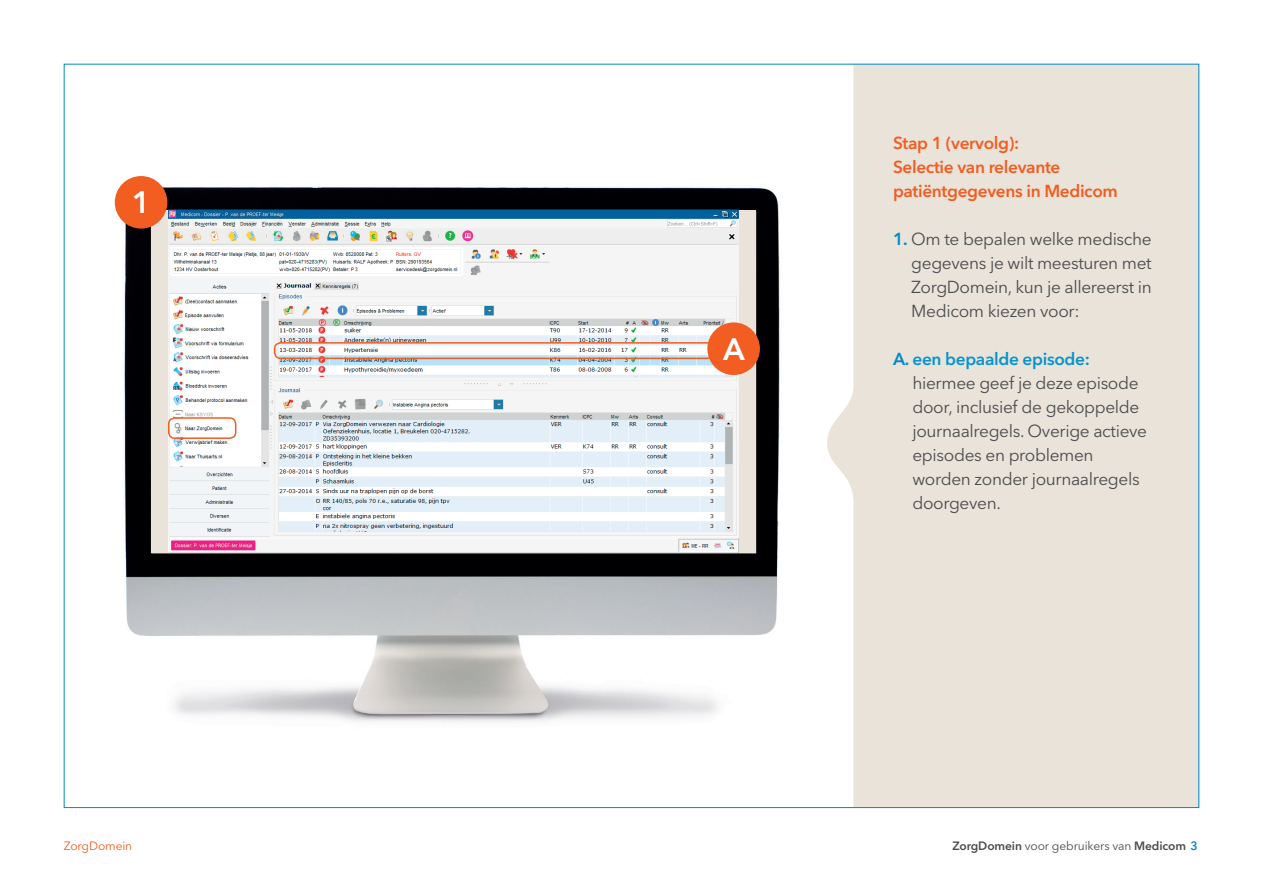
<style>
.page{position:relative;width:1263px;height:893px;background:#fff}
.page>*{position:absolute;margin:0;border:0;box-sizing:border-box;transform-origin:0 0}
.t1{font:600 30.75px "Avenir Next LT Pro";color:#fff}
.t2{font:17.25px/24px "Avenir Next LT Pro";letter-spacing:-.02em;color:#4b4c4d;text-align:justify}
.t3{font:600 17.25px/24px "Avenir Next LT Pro";letter-spacing:-.02em;color:#f25d21}
.t4{font:600 12px "Avenir Next LT Pro";letter-spacing:-.01em;color:#4b4c4d}
.t5{font:12px "Avenir Next LT Pro";letter-spacing:-.01em;color:#f25d21}
.s1{font-weight:600;color:#0089c7}
.s2{font-weight:600;color:#0694ce}
.s3{font-weight:400}
.s4{color:#0089c7}
</style>
<div class="page">
<svg style="left:827px;top:66px;width:370px;height:740px;background:#eae4dc"></svg>
<img style="left:115px;top:178px;width:665px;height:544px">
<div style="left:151px;top:210px;width:605px;height:343px;background:#e9e3da"></div>
<img style="left:168px;top:210px;width:570px;height:343px">
<div style="left:168px;top:417px;width:68px;height:22px;border:2px solid #f25d21;border-radius:6px"></div>
<div style="left:274px;top:342px;width:454px;height:17px;border:2px solid #f25d21;border-radius:6px"></div>
<div style="left:115px;top:176px;width:52px;height:53px;background:#f25d21;border-radius:50%"></div>
<div style="left:707px;top:322px;width:53px;height:53px;background:#f25d21;border-radius:50%"></div>
<h1 class="t1" style="left:132px;top:184px;width:20px">1</h1>
<h1 class="t1" style="left:723px;top:330px;width:23px">A</h1>
<p class="t3" style="left:893px;top:131px;width:226px">Stap 1 (vervolg):<br>Selectie van relevante patiëntgegevens in Medicom</p>
<p class="t2" style="left:911px;top:227px;width:242px;text-indent:-18px"><span class="s1">1.</span> Om te bepalen welke medische gegevens je wilt meesturen met ZorgDomein, kun je allereerst in Medicom kiezen voor:</p>
<p class="t2" style="left:912px;top:347px;width:236px;text-align:left;text-indent:-19px"><span class="s1">A.</span> <span class="s2">een bepaalde episode: </span>hiermee geef je deze episode door, inclusief de gekoppelde journaalregels. Overige actieve episodes en problemen worden zonder journaalregels doorgeven.</p>
<p class="t5" style="left:64px;top:839px;width:70px">ZorgDomein</p>
<p class="t4" style="left:952px;top:839px;width:247px">ZorgDomein <span class="s3">voor gebruikers van</span> Medicom <span class="s4">3</span></p>
</div>
